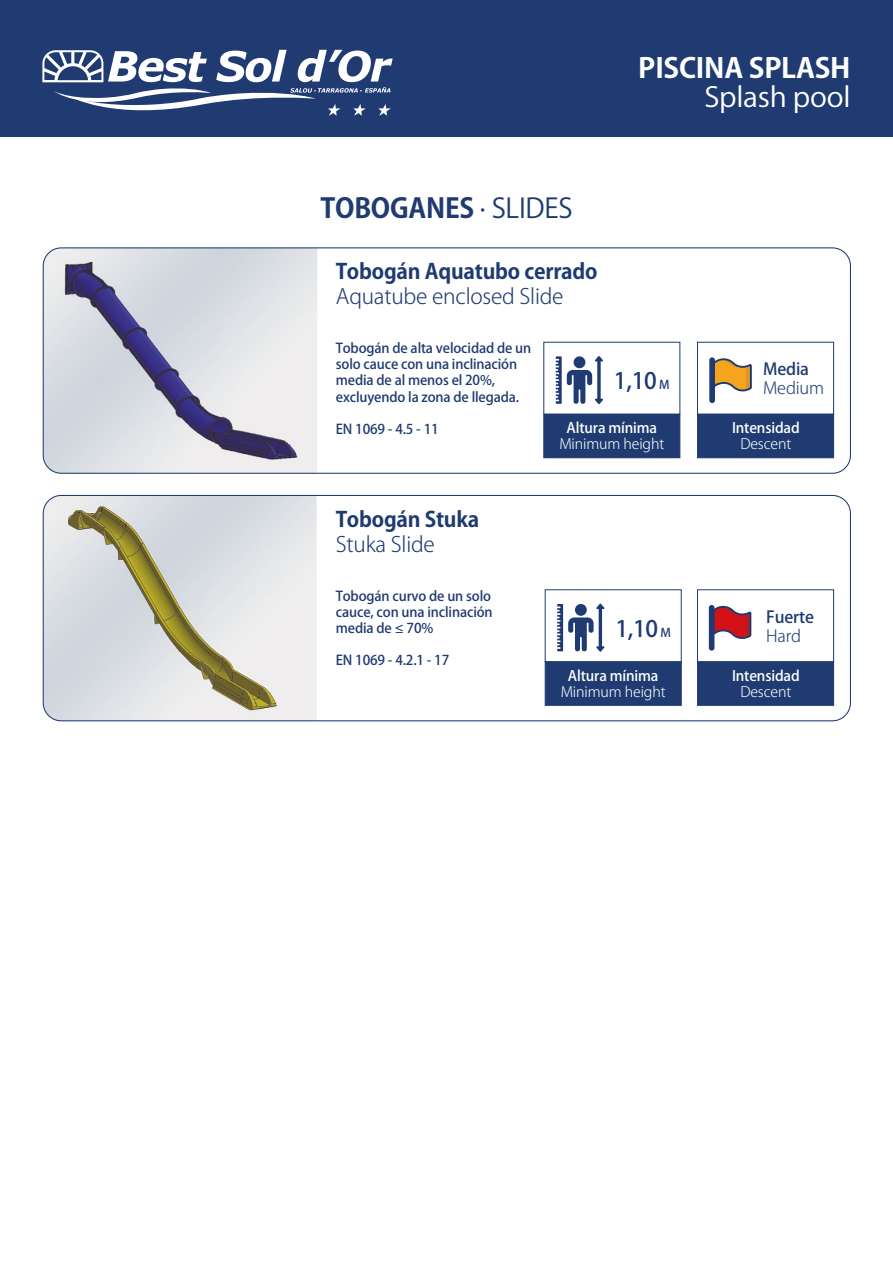
<style>
.page{position:relative;width:893px;height:1263px;background:#fff}
.page>*{position:absolute;margin:0;border:0;box-sizing:border-box;transform-origin:0 0}
.t1{font:700 27.3px "Koz Go Pr 6 N";letter-spacing:-.01em;color:#fff;scale:1.05 1}
.t2{font:27.3px "Koz Go Pr 6 N";letter-spacing:-.01em;color:#fff;scale:1.05 1}
.t3{font:700 27px "Koz Go Pr 6 N";letter-spacing:-.01em;color:#1f3b71}
.t4{font:500 22.5px "Koz Go Pr 6 N";color:#1f3b71}
.t5{font:700 21px "Koz Go Pr 6 N";letter-spacing:-.01em;color:#1f3b71}
.t6{font:300 21px "Koz Go Pr 6 N";letter-spacing:-.01em;color:#1f3b71}
.t7{font:500 16.5px "Koz Go Pr 6 N";letter-spacing:-.01em;color:#1f3b71}
.t8{font:300 16.5px "Koz Go Pr 6 N";letter-spacing:-.01em;color:#1f3b71}
.t9{font:500 14.25px "Koz Go Pr 6 N";letter-spacing:-.01em;color:#fff}
.t10{font:300 14.25px "Koz Go Pr 6 N";letter-spacing:-.01em;color:#fff}
.t11{font:500 13.5px/16.2px "Koz Go Pr 6 N";letter-spacing:-.01em;color:#1f3b71}
.s1{font-weight:400}
.s2{font-size:12px}
</style>
<div class="page">
<div style="left:0;top:0;width:893px;height:136px;background:#1f3b71"></div>
<svg style="left:42px;top:50px;width:351px;height:66px"></svg>
<img style="left:44px;top:249px;width:273px;height:224px">
<div style="left:543px;top:414px;width:137px;height:44px;background:#1f3b71;border:1px solid #1f3b71"></div>
<div style="left:543px;top:342px;width:137px;height:73px;border:1px solid #1f3b71"></div>
<svg style="left:556px;top:356px;width:47px;height:48px"></svg>
<div style="left:43px;top:247px;width:808px;height:227px;border:1px solid #1f3b71;border-radius:18px"></div>
<div style="left:697px;top:414px;width:137px;height:44px;background:#1f3b71;border:1px solid #1f3b71"></div>
<div style="left:697px;top:342px;width:137px;height:73px;border:1px solid #1f3b71"></div>
<svg style="left:709px;top:357px;width:43px;height:46px"></svg>
<img style="left:44px;top:495px;width:273px;height:226px">
<div style="left:545px;top:661px;width:137px;height:45px;background:#1f3b71;border:1px solid #1f3b71"></div>
<div style="left:545px;top:589px;width:137px;height:73px;border:1px solid #1f3b71"></div>
<svg style="left:557px;top:603px;width:47px;height:49px"></svg>
<div style="left:43px;top:495px;width:808px;height:226px;border:1px solid #1f3b71;border-radius:18px"></div>
<div style="left:697px;top:661px;width:137px;height:45px;background:#1f3b71;border:1px solid #1f3b71"></div>
<div style="left:697px;top:589px;width:137px;height:73px;border:1px solid #1f3b71"></div>
<svg style="left:709px;top:605px;width:42px;height:46px"></svg>
<h2 class="t3" style="left:321px;top:193px;width:254px">TOBOGANES <span class="s1">· SLIDES</span></h2>
<h1 class="t1" style="left:638px;top:52px;width:204px">PISCINA SPLASH</h1>
<h1 class="t2" style="left:704px;top:82px;width:141px">Splash pool</h1>
<h3 class="t5" style="left:336px;top:260px;width:263px">Tobogán Aquatubo cerrado</h3>
<h3 class="t6" style="left:336px;top:285px;width:229px">Aquatube enclosed Slide</h3>
<p class="t11" style="left:336px;top:340px;width:197px">Tobogán de alta velocidad de un solo cauce con una inclinación media de al menos el 20%, excluyendo la zona de llegada.</p>
<p class="t11" style="left:336px;top:421px;width:104px">EN 1069 - 4.5 - 11</p>
<h3 class="t4" style="left:614px;top:368px;width:57px">1,10 <span class="s2">M</span></h3>
<p class="t9" style="left:566px;top:420px;width:92px">Altura mínima</p>
<p class="t10" style="left:559px;top:436px;width:106px">Minimum height</p>
<h3 class="t5" style="left:336px;top:507px;width:145px">Tobogán Stuka</h3>
<h3 class="t6" style="left:336px;top:532px;width:101px">Stuka Slide</h3>
<p class="t11" style="left:336px;top:588px;width:158px">Tobogán curvo de un solo cauce, con una inclinación media de 70%</p>
<p class="t11" style="left:336px;top:653px;width:115px">EN 1069 - 4.2.1 - 17</p>
<h3 class="t4" style="left:615px;top:616px;width:57px">1,10 <span class="s2">M</span></h3>
<p class="t9" style="left:568px;top:667px;width:92px">Altura mínima</p>
<p class="t10" style="left:561px;top:684px;width:106px">Minimum height</p>
<p class="t7" style="left:763px;top:360px;width:47px">Media</p>
<p class="t8" style="left:763px;top:379px;width:62px">Medium</p>
<p class="t9" style="left:732px;top:420px;width:69px">Intensidad</p>
<p class="t10" style="left:740px;top:436px;width:53px">Descent</p>
<p class="t7" style="left:766px;top:607px;width:49px">Fuerte</p>
<p class="t8" style="left:766px;top:627px;width:36px">Hard</p>
<p class="t9" style="left:732px;top:667px;width:69px">Intensidad</p>
<p class="t10" style="left:740px;top:684px;width:53px">Descent</p>
</div>
